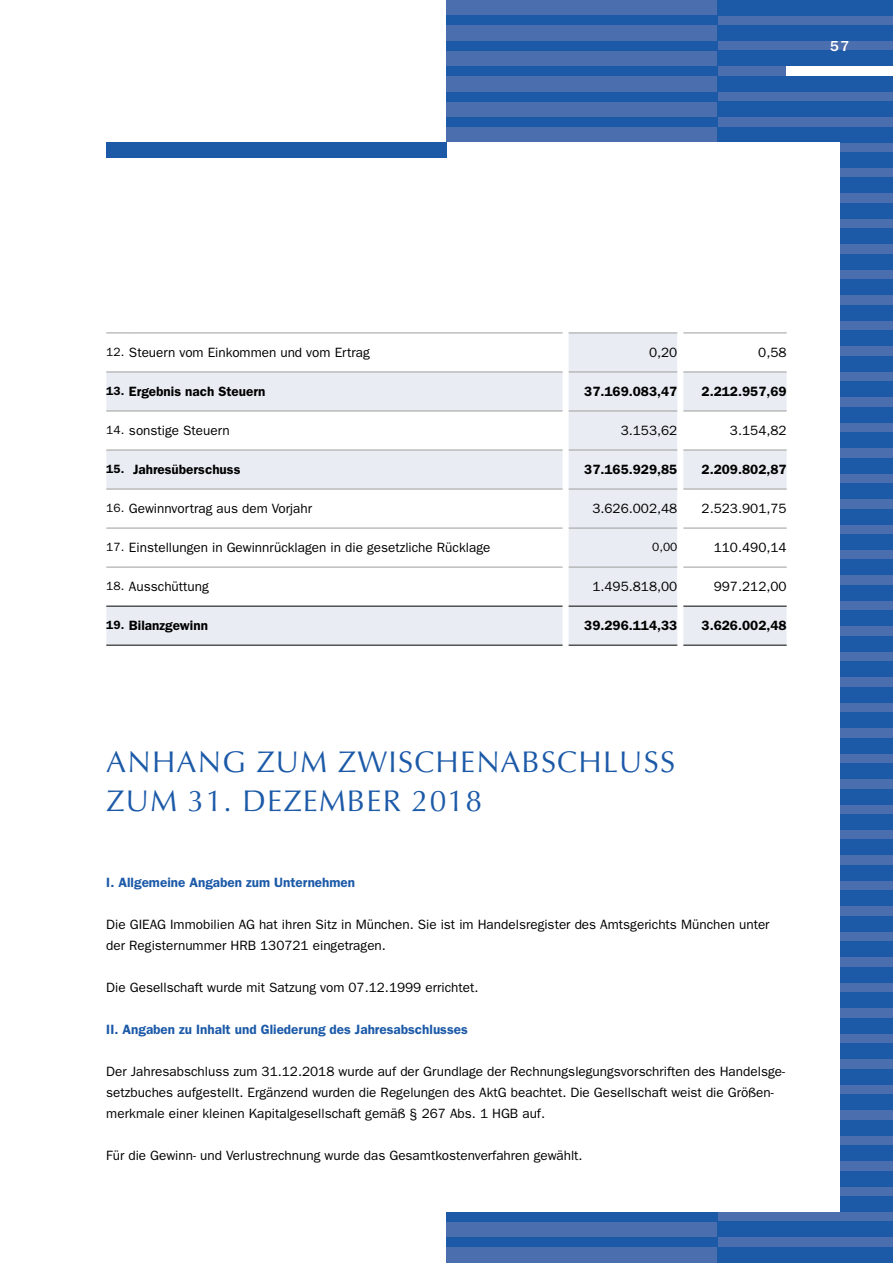
<style>
.page{position:relative;width:893px;height:1263px;background:#fff}
.page>*{position:absolute;margin:0;border:0;box-sizing:border-box;transform-origin:0 0}
.t1{font:30px/39px "Optima LT Std";letter-spacing:.04em;color:#1c5aa8}
.t2{font:500 15px "ITC Franklin Gothic Std";color:#fff}
.t3{font:13.5px/21px "ITC Franklin Gothic Std";color:#000}
.t4{font:600 13.5px "ITC Franklin Gothic Std";color:#000}
.t5{font:600 13.5px "ITC Franklin Gothic Std";color:#1c5aa8}
.t6{font:12px "ITC Franklin Gothic Std";color:#000}
.s1{font-size:12px}
</style>
<div class="page">
<div style="left:446px;top:0;width:447px;height:1263px;background:#4b6eaf"></div>
<div style="left:446px;top:41px;width:272px;height:9px;background:#1c5aa8"></div>
<div style="left:446px;top:92px;width:272px;height:9px;background:#1c5aa8"></div>
<div style="left:446px;top:1212px;width:272px;height:9px;background:#1c5aa8"></div>
<div style="left:446px;top:15px;width:272px;height:10px;background:#1c5aa8"></div>
<div style="left:446px;top:66px;width:272px;height:10px;background:#1c5aa8"></div>
<div style="left:446px;top:117px;width:272px;height:10px;background:#1c5aa8"></div>
<div style="left:446px;top:1237px;width:272px;height:10px;background:#1c5aa8"></div>
<div style="left:718px;top:0;width:175px;height:15px;background:#1c5aa8"></div>
<div style="left:718px;top:50px;width:175px;height:16px;background:#1c5aa8"></div>
<div style="left:718px;top:101px;width:175px;height:16px;background:#1c5aa8"></div>
<div style="left:718px;top:152px;width:175px;height:16px;background:#1c5aa8"></div>
<div style="left:718px;top:203px;width:175px;height:16px;background:#1c5aa8"></div>
<div style="left:718px;top:254px;width:175px;height:16px;background:#1c5aa8"></div>
<div style="left:718px;top:305px;width:175px;height:16px;background:#1c5aa8"></div>
<div style="left:718px;top:356px;width:175px;height:16px;background:#1c5aa8"></div>
<div style="left:718px;top:407px;width:175px;height:15px;background:#1c5aa8"></div>
<div style="left:718px;top:458px;width:175px;height:15px;background:#1c5aa8"></div>
<div style="left:718px;top:509px;width:175px;height:15px;background:#1c5aa8"></div>
<div style="left:718px;top:560px;width:175px;height:15px;background:#1c5aa8"></div>
<div style="left:718px;top:611px;width:175px;height:15px;background:#1c5aa8"></div>
<div style="left:718px;top:661px;width:175px;height:16px;background:#1c5aa8"></div>
<div style="left:718px;top:712px;width:175px;height:16px;background:#1c5aa8"></div>
<div style="left:718px;top:763px;width:175px;height:16px;background:#1c5aa8"></div>
<div style="left:718px;top:814px;width:175px;height:16px;background:#1c5aa8"></div>
<div style="left:718px;top:865px;width:175px;height:16px;background:#1c5aa8"></div>
<div style="left:718px;top:916px;width:175px;height:16px;background:#1c5aa8"></div>
<div style="left:718px;top:967px;width:175px;height:15px;background:#1c5aa8"></div>
<div style="left:718px;top:1018px;width:175px;height:15px;background:#1c5aa8"></div>
<div style="left:718px;top:1069px;width:175px;height:15px;background:#1c5aa8"></div>
<div style="left:718px;top:1120px;width:175px;height:15px;background:#1c5aa8"></div>
<div style="left:718px;top:1171px;width:175px;height:15px;background:#1c5aa8"></div>
<div style="left:718px;top:1221px;width:175px;height:16px;background:#1c5aa8"></div>
<div style="left:718px;top:25px;width:175px;height:16px;background:#1c5aa8"></div>
<div style="left:718px;top:76px;width:175px;height:15px;background:#1c5aa8"></div>
<div style="left:718px;top:127px;width:175px;height:15px;background:#1c5aa8"></div>
<div style="left:718px;top:178px;width:175px;height:15px;background:#1c5aa8"></div>
<div style="left:718px;top:229px;width:175px;height:15px;background:#1c5aa8"></div>
<div style="left:718px;top:279px;width:175px;height:16px;background:#1c5aa8"></div>
<div style="left:718px;top:330px;width:175px;height:16px;background:#1c5aa8"></div>
<div style="left:718px;top:381px;width:175px;height:16px;background:#1c5aa8"></div>
<div style="left:718px;top:432px;width:175px;height:16px;background:#1c5aa8"></div>
<div style="left:718px;top:483px;width:175px;height:16px;background:#1c5aa8"></div>
<div style="left:718px;top:534px;width:175px;height:16px;background:#1c5aa8"></div>
<div style="left:718px;top:585px;width:175px;height:16px;background:#1c5aa8"></div>
<div style="left:718px;top:636px;width:175px;height:15px;background:#1c5aa8"></div>
<div style="left:718px;top:687px;width:175px;height:15px;background:#1c5aa8"></div>
<div style="left:718px;top:738px;width:175px;height:15px;background:#1c5aa8"></div>
<div style="left:718px;top:789px;width:175px;height:15px;background:#1c5aa8"></div>
<div style="left:718px;top:840px;width:175px;height:15px;background:#1c5aa8"></div>
<div style="left:718px;top:890px;width:175px;height:16px;background:#1c5aa8"></div>
<div style="left:718px;top:941px;width:175px;height:16px;background:#1c5aa8"></div>
<div style="left:718px;top:992px;width:175px;height:16px;background:#1c5aa8"></div>
<div style="left:718px;top:1043px;width:175px;height:16px;background:#1c5aa8"></div>
<div style="left:718px;top:1094px;width:175px;height:16px;background:#1c5aa8"></div>
<div style="left:718px;top:1145px;width:175px;height:16px;background:#1c5aa8"></div>
<div style="left:718px;top:1196px;width:175px;height:15px;background:#1c5aa8"></div>
<div style="left:718px;top:1247px;width:175px;height:15px;background:#1c5aa8"></div>
<div style="left:53px;top:142px;width:787px;height:1069px;background:#fff"></div>
<div style="left:787px;top:66px;width:106px;height:10px;background:#fff"></div>
<div style="left:106px;top:142px;width:340px;height:16px;background:#1c5aa8"></div>
<svg style="left:106px;top:334px;width:681px;height:311px"></svg>
<svg style="left:106px;top:333px;width:23px;height:1px"></svg>
<hr style="left:129px;top:333px;width:439px;height:1px;background:#9d9d9c">
<hr style="left:568px;top:333px;width:109px;height:1px;background:#9d9d9c">
<hr style="left:677px;top:333px;width:110px;height:1px;background:#9d9d9c">
<svg style="left:106px;top:372px;width:23px;height:1px"></svg>
<hr style="left:129px;top:372px;width:439px;height:1px;background:#9d9d9c">
<hr style="left:568px;top:372px;width:109px;height:1px;background:#9d9d9c">
<hr style="left:677px;top:372px;width:110px;height:1px;background:#9d9d9c">
<svg style="left:106px;top:411px;width:23px;height:1px"></svg>
<hr style="left:129px;top:411px;width:439px;height:1px;background:#9d9d9c">
<hr style="left:568px;top:411px;width:109px;height:1px;background:#9d9d9c">
<hr style="left:677px;top:411px;width:110px;height:1px;background:#9d9d9c">
<svg style="left:106px;top:450px;width:23px;height:1px"></svg>
<hr style="left:129px;top:450px;width:439px;height:1px;background:#9d9d9c">
<hr style="left:568px;top:450px;width:109px;height:1px;background:#9d9d9c">
<hr style="left:677px;top:450px;width:110px;height:1px;background:#9d9d9c">
<svg style="left:106px;top:489px;width:23px;height:1px"></svg>
<hr style="left:129px;top:489px;width:439px;height:1px;background:#9d9d9c">
<hr style="left:568px;top:489px;width:109px;height:1px;background:#9d9d9c">
<hr style="left:677px;top:489px;width:110px;height:1px;background:#9d9d9c">
<svg style="left:106px;top:528px;width:23px;height:1px"></svg>
<hr style="left:129px;top:528px;width:439px;height:1px;background:#9d9d9c">
<hr style="left:568px;top:528px;width:109px;height:1px;background:#9d9d9c">
<hr style="left:677px;top:528px;width:110px;height:1px;background:#9d9d9c">
<svg style="left:106px;top:567px;width:23px;height:1px"></svg>
<hr style="left:129px;top:567px;width:439px;height:1px;background:#9d9d9c">
<hr style="left:568px;top:567px;width:109px;height:1px;background:#9d9d9c">
<hr style="left:677px;top:567px;width:110px;height:1px;background:#9d9d9c">
<svg style="left:106px;top:606px;width:23px;height:1px"></svg>
<hr style="left:129px;top:606px;width:439px;height:1px;background:#000">
<hr style="left:568px;top:606px;width:109px;height:1px;background:#000">
<hr style="left:677px;top:606px;width:110px;height:1px;background:#000">
<svg style="left:106px;top:645px;width:23px;height:1px"></svg>
<hr style="left:129px;top:645px;width:439px;height:1px;background:#000">
<hr style="left:568px;top:645px;width:109px;height:1px;background:#000">
<hr style="left:677px;top:645px;width:110px;height:1px;background:#000">
<div style="left:677px;top:275px;width:6px;height:422px;background:#fff"></div>
<div style="left:563px;top:275px;width:6px;height:422px;background:#fff"></div>
<p class="t2" style="left:830px;top:37px;width:21px">57</p>
<p class="t3" style="left:106px;top:342px;width:265px"><span class="s1">12.</span> Steuern vom Einkommen und vom Ertrag</p>
<p class="t3" style="left:649px;top:342px;width:30px">0,20</p>
<p class="t3" style="left:758px;top:342px;width:30px">0,58</p>
<p class="t4" style="left:106px;top:383px;width:161px"><span class="s1">13.</span> Ergebnis nach Steuern</p>
<p class="t4" style="left:584px;top:383px;width:95px">37.169.083,47</p>
<p class="t4" style="left:702px;top:383px;width:87px">2.212.957,69</p>
<p class="t3" style="left:106px;top:420px;width:125px"><span class="s1">14.</span> sonstige Steuern</p>
<p class="t3" style="left:621px;top:420px;width:58px">3.153,62</p>
<p class="t3" style="left:730px;top:420px;width:58px">3.154,82</p>
<p class="t4" style="left:106px;top:461px;width:136px"><span class="s1">15.</span> Jahresüberschuss</p>
<p class="t4" style="left:584px;top:461px;width:95px">37.165.929,85</p>
<p class="t4" style="left:702px;top:461px;width:87px">2.209.802,87</p>
<p class="t3" style="left:106px;top:498px;width:207px"><span class="s1">16.</span> Gewinnvortrag aus dem Vorjahr</p>
<p class="t3" style="left:592px;top:498px;width:87px">3.626.002,48</p>
<p class="t3" style="left:702px;top:498px;width:87px">2.523.901,75</p>
<p class="t3" style="left:106px;top:537px;width:386px"><span class="s1">17.</span> Einstellungen in Gewinnrücklagen in die gesetzliche Rücklage</p>
<p class="t6" style="left:652px;top:540px;width:27px">0,00</p>
<p class="t3" style="left:714px;top:537px;width:74px">110.490,14</p>
<p class="t3" style="left:106px;top:576px;width:104px"><span class="s1">18.</span> Ausschüttung</p>
<p class="t3" style="left:592px;top:576px;width:87px">1.495.818,00</p>
<p class="t3" style="left:714px;top:576px;width:74px">997.212,00</p>
<p class="t4" style="left:106px;top:618px;width:103px"><span class="s1">19.</span> Bilanzgewinn</p>
<p class="t4" style="left:584px;top:618px;width:95px">39.296.114,33</p>
<p class="t4" style="left:702px;top:618px;width:87px">3.626.002,48</p>
<h1 class="t1" style="left:106px;top:742px;width:570px">ANHANG ZUM ZWISCHENABSCHLUSS<br>ZUM 31. DEZEMBER 2018</h1>
<p class="t5" style="left:106px;top:875px;width:250px">I. Allgemeine Angaben zum Unternehmen</p>
<p class="t3" style="left:106px;top:914px;width:665px">Die GIEAG Immobilien AG hat ihren Sitz in München. Sie ist im Handelsregister des Amtsgerichts München unter der Registernummer HRB 130721 eingetragen.</p>
<p class="t3" style="left:106px;top:977px;width:374px">Die Gesellschaft wurde mit Satzung vom 07.12.1999 errichtet.</p>
<p class="t5" style="left:106px;top:1022px;width:363px">II. Angaben zu Inhalt und Gliederung des Jahresabschlusses</p>
<p class="t3" style="left:106px;top:1061px;width:680px">Der Jahresabschluss zum 31.12.2018 wurde auf der Grundlage der Rechnungslegungsvorschriften des Handelsge&shy;setzbuches aufgestellt. Ergänzend wurden die Regelungen des AktG beachtet. Die Gesellschaft weist die Größen&shy;merkmale einer kleinen Kapitalgesellschaft gemäß § 267 Abs. 1 HGB auf.</p>
<p class="t3" style="left:106px;top:1145px;width:478px">Für die Gewinn- und Verlustrechnung wurde das Gesamtkostenverfahren gewählt.</p>
</div>
